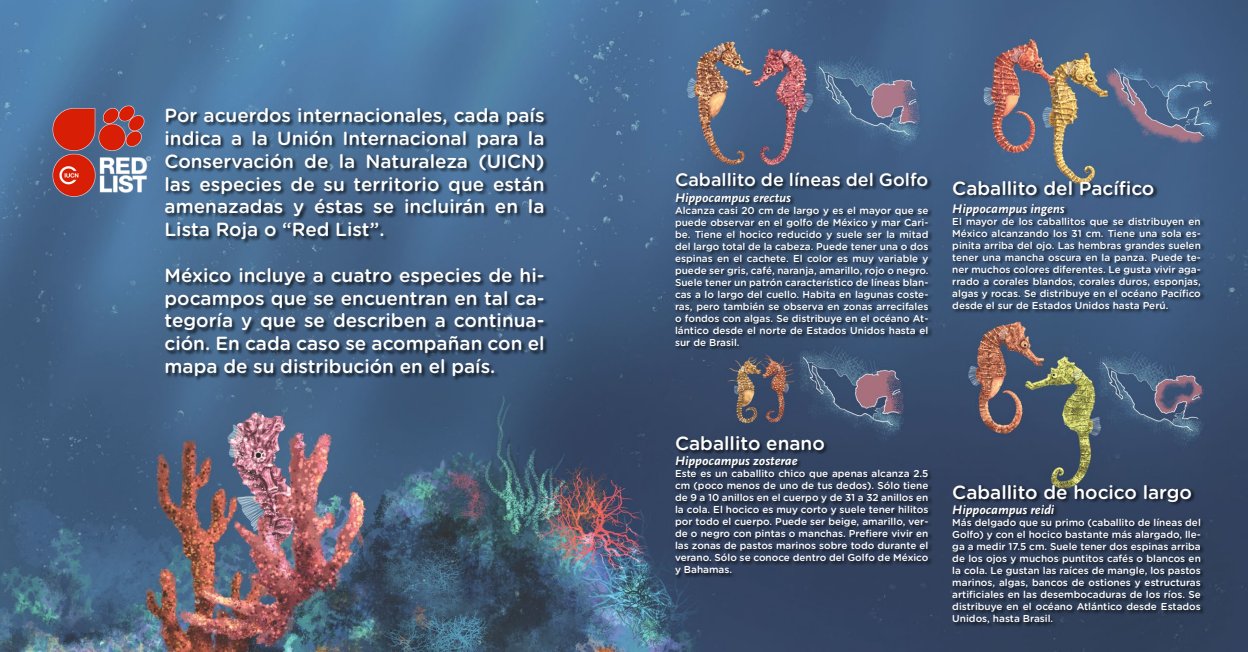
<style>
.page{position:relative;width:1248px;height:652px;background:#fff}
.page>*{position:absolute;margin:0;border:0;box-sizing:border-box;transform-origin:0 0}
.t1{font:500 19px/22.8px "Gotham Rounded";color:#fff;text-align:justify}
.t2{font:500 18px "Gotham Rounded";color:#fff}
.t3{font:13px "Scala Sans Bold LF Italic";color:#fff}
.t4{font:500 10px/12px "Gotham Rounded";color:#fff;text-align:justify}
</style>
<div class="page">
<img style="left:0;top:0;width:1247px;height:652px">
<img style="left:53px;top:106px;width:101px;height:92px">
<div style="left:674px;top:172px;width:258px;height:178px;background:#000;opacity:.75"></div>
<div style="left:951px;top:179px;width:254px;height:135px;background:#000;opacity:.75"></div>
<div style="left:674px;top:435px;width:258px;height:145px;background:#000;opacity:.75"></div>
<div style="left:951px;top:484px;width:254px;height:144px;background:#000;opacity:.75"></div>
<div style="left:164px;top:107px;width:384px;height:274px;background:#000;opacity:.75"></div>
<p class="t1" style="left:164px;top:103px;width:381px">Por acuerdos internacionales, cada país indica a la Unión Internacional para la Conservación de la Naturaleza (UICN) las especies de su territorio que están amenazadas y éstas se incluirán en la Lista Roja o “Red List”.</p>
<p class="t1" style="left:164px;top:263px;width:381px">México incluye a cuatro especies de hi&shy;pocampos que se encuentran en tal ca&shy;tegoría y que se describen a continua&shy;ción. En cada caso se acompañan con el mapa de su distribución en el país.</p>
<p class="t2" style="left:675px;top:167px;width:255px">Caballito de líneas del Golfo</p>
<p class="t3" style="left:675px;top:190px;width:117px">Hippocampus erectus</p>
<p class="t4" style="left:675px;top:204px;width:255px">Alcanza casi 20 cm de largo y es el mayor que se puede observar en el golfo de México y mar Cari&shy;be. Tiene el hocico reducido y suele ser la mitad del largo total de la cabeza. Puede tener una o dos espinas en el cachete. El color es muy variable y puede ser gris, café, naranja, amarillo, rojo o negro.<br>Suele tener un patrón característico de líneas blan&shy;cas a lo largo del cuello. Habita en lagunas coste&shy;ras, pero también se observa en zonas arrecifales o fondos con algas. Se distribuye en el océano At&shy;lántico desde el norte de Estados Unidos hasta el sur de Brasil.</p>
<p class="t1" style="left:952px;top:176px;width:204px">Caballito del Pacífico</p>
<p class="t3" style="left:952px;top:201px;width:114px">Hippocampus ingens</p>
<p class="t4" style="left:952px;top:215px;width:250px">El mayor de los caballitos que se distribuyen en México alcanzando los 31 cm. Tiene una sola es&shy;pinita arriba del ojo. Las hembras grandes suelen tener una mancha oscura en la panza. Puede te&shy;ner muchos colores diferentes. Le gusta vivir aga&shy;rrado a corales blandos, corales duros, esponjas, algas y rocas. Se distribuye en el océano Pacífico desde el sur de Estados Unidos hasta Perú.</p>
<p class="t1" style="left:675px;top:431px;width:151px">Caballito enano</p>
<p class="t3" style="left:675px;top:454px;width:124px">Hippocampus zosterae</p>
<p class="t4" style="left:675px;top:467px;width:255px">Este es un caballito chico que apenas alcanza 2.5 cm (poco menos de uno de tus dedos). Sólo tiene de 9 a 10 anillos en el cuerpo y de 31 a 32 anillos en la cola. El hocico es muy corto y suele tener hilitos por todo el cuerpo. Puede ser beige, amarillo, ver&shy;de o negro con pintas o manchas. Prefiere vivir en las zonas de pastos marinos sobre todo durante el verano. Sólo se conoce dentro del Golfo de México y Bahamas.</p>
<p class="t1" style="left:952px;top:480px;width:241px">Caballito de hocico largo</p>
<p class="t3" style="left:952px;top:503px;width:103px">Hippocampus reidi</p>
<p class="t4" style="left:952px;top:516px;width:250px">Más delgado que su primo (caballito de líneas del Golfo) y con el hocico bastante más alargado, lle&shy;ga a medir 17.5 cm. Suele tener dos espinas arriba de los ojos y muchos puntitos cafés o blancos en la cola. Le gustan las raíces de mangle, los pastos marinos, algas, bancos de ostiones y estructuras artificiales en las desembocaduras de los ríos. Se distribuye en el océano Atlántico desde Estados Unidos, hasta Brasil.</p>
</div>
